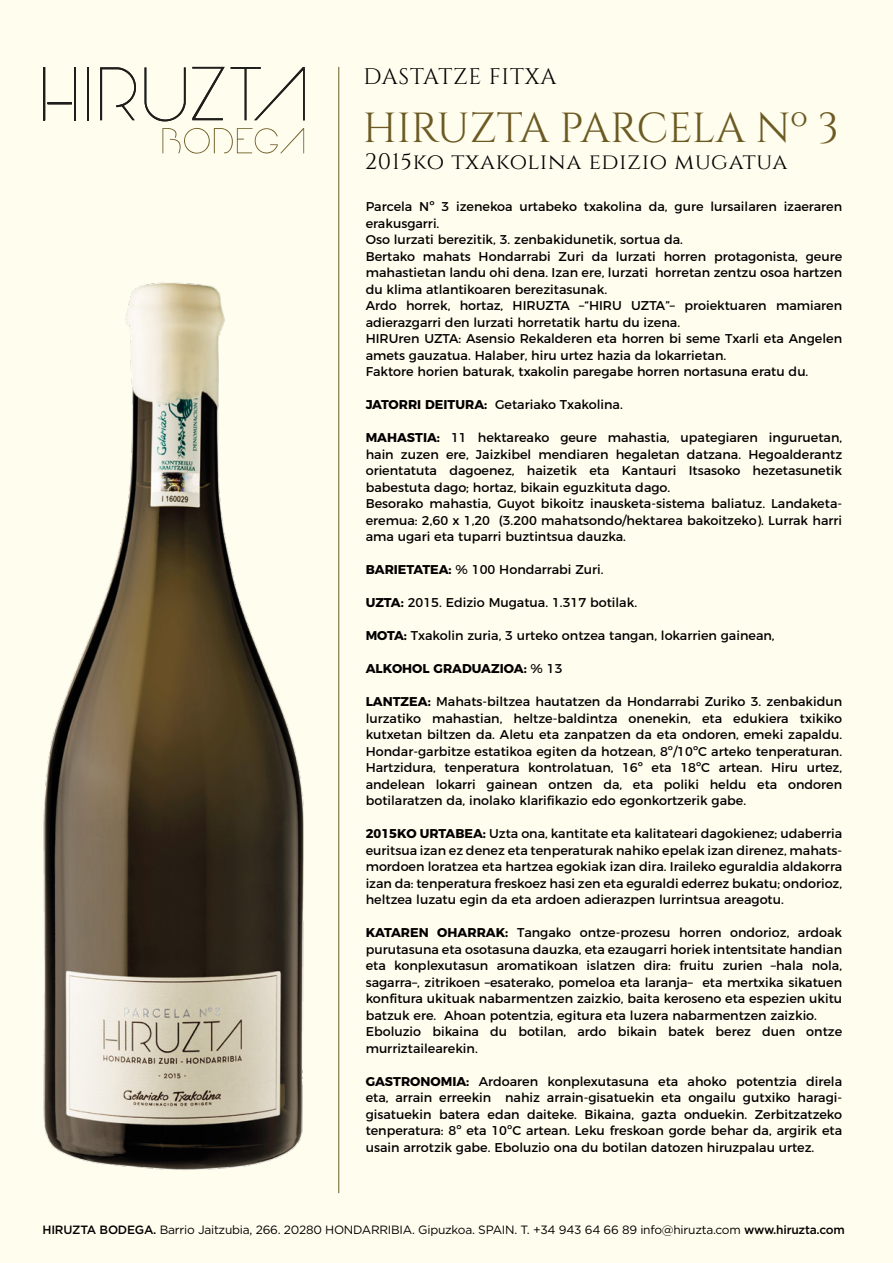
<style>
.page{position:relative;width:893px;height:1263px;background:#fffdee}
.page>*{position:absolute;margin:0;border:0;box-sizing:border-box;transform-origin:0 0}
.t1{font:42px "Cinzel";letter-spacing:-.005em;color:#6c5a23}
.t2{font:22.5px "Cinzel";letter-spacing:.035em;color:#000}
.t3{font:12.75px/16.5px "Montserrat";color:#000}
.t4{font:700 12.75px "Montserrat";color:#000}
.t5{font:12px "Gotham";letter-spacing:-.02em;color:#000}
.s1{font-weight:700}
.s2{font-weight:400}
.s3{font-weight:500}
</style>
<div class="page">
<svg style="left:162px;top:128px;width:142px;height:26px"></svg>
<hr style="left:43px;top:67px;width:2px;height:53px;background:#1e1e1c">
<hr style="left:74px;top:67px;width:2px;height:53px;background:#1e1e1c">
<hr style="left:48px;top:102px;width:24px;height:2px;background:#1e1e1c">
<hr style="left:87px;top:67px;width:2px;height:53px;background:#1e1e1c">
<svg style="left:100px;top:67px;width:36px;height:53px"></svg>
<svg style="left:145px;top:67px;width:41px;height:54px"></svg>
<svg style="left:192px;top:67px;width:33px;height:53px"></svg>
<svg style="left:231px;top:67px;width:74px;height:53px"></svg>
<hr style="left:338px;top:67px;width:1px;height:1126px;background:#6c5a23">
<img style="left:43px;top:282px;width:261px;height:888px">
<h2 class="t2" style="left:364px;top:63px;width:194px">DASTATZE FITXA</h2>
<h1 class="t1" style="left:363px;top:104px;width:478px">HIRUZTA PARCELA Nº 3</h1>
<h2 class="t2" style="left:365px;top:148px;width:424px">2015ko txakolina edizio mugatua</h2>
<p class="t3" style="left:366px;top:197px;width:478px">Parcela Nº 3 izenekoa urtabeko txakolina da, gure lursailaren izaeraren erakusgarri.<br>Oso lurzati berezitik, 3. zenbakidunetik, sortua da.<br>Bertako mahats Hondarrabi Zuri da lurzati horren protagonista, geure mahastietan landu ohi dena. Izan ere, lurzati horretan zentzu osoa hartzen du klima atlantikoaren berezitasunak.<br>Ardo horrek, hortaz, HIRUZTA –“HIRU UZTA”– proiektuaren mamiaren adierazgarri den lurzati horretatik hartu du izena.<br>HIRUren UZTA: Asensio Rekalderen eta horren bi seme Txarli eta Angelen amets gauzatua. Halaber, hiru urtez hazia da lokarrietan.<br>Faktore horien baturak, txakolin paregabe horren nortasuna eratu du.</p>
<p class="t3" style="left:366px;top:395px;width:259px"><span class="s1">JATORRI DEITURA:</span> Getariako Txakolina.</p>
<p class="t3" style="left:366px;top:428px;width:478px"><span class="s1">MAHASTIA:</span> 11 hektareako geure mahastia, upategiaren inguruetan, hain zuzen ere, Jaizkibel mendiaren hegaletan datzana. Hegoalderantz orientatuta dagoenez, haizetik eta Kantauri Itsasoko hezetasunetik babestuta dago; hortaz, bikain eguzkituta dago.<br>Besorako mahastia, Guyot bikoitz inausketa-sistema baliatuz. Landaketa&shy;eremua: 2,60 x 1,20 (3.200 mahatsondo/hektarea bakoitzeko). Lurrak harri ama ugari eta tuparri buztintsua dauzka.</p>
<p class="t3" style="left:366px;top:560px;width:239px"><span class="s1">BARIETATEA:</span> % 100 Hondarrabi Zuri.</p>
<p class="t3" style="left:366px;top:593px;width:273px"><span class="s1">UZTA:</span> 2015. Edizio Mugatua. 1.317 botilak.</p>
<p class="t3" style="left:366px;top:626px;width:410px"><span class="s1">MOTA:</span> Txakolin zuria, 3 urteko ontzea tangan, lokarrien gainean,</p>
<p class="t4" style="left:366px;top:658px;width:198px">ALKOHOL GRADUAZIOA: <span class="s2">% 13</span></p>
<p class="t3" style="left:366px;top:692px;width:478px;text-align:justify"><span class="s1">LANTZEA:</span> Mahats-biltzea hautatzen da Hondarrabi Zuriko 3. zenbakidun lurzatiko mahastian, heltze-baldintza onenekin, eta edukiera txikiko kutxetan biltzen da. Aletu eta zanpatzen da eta ondoren, emeki zapaldu.<br>Hondar-garbitze estatikoa egiten da hotzean, 8º/10ºC arteko tenperaturan.<br>Hartzidura, tenperatura kontrolatuan, 16º eta 18ºC artean. Hiru urtez, andelean lokarri gainean ontzen da, eta poliki heldu eta ondoren botilaratzen da, inolako klarifikazio edo egonkortzerik gabe.</p>
<p class="t3" style="left:366px;top:824px;width:478px;text-align:justify"><span class="s1">2015KO URTABEA:</span> Uzta ona, kantitate eta kalitateari dagokienez; udaberria euritsua izan ez denez eta tenperaturak nahiko epelak izan direnez, mahats&shy;mordoen loratzea eta hartzea egokiak izan dira. Iraileko eguraldia aldakorra izan da: tenperatura freskoez hasi zen eta eguraldi ederrez bukatu; ondorioz, heltzea luzatu egin da eta ardoen adierazpen lurrintsua areagotu.</p>
<p class="t3" style="left:366px;top:923px;width:478px"><span class="s1">KATAREN OHARRAK:</span> Tangako ontze-prozesu horren ondorioz, ardoak purutasuna eta osotasuna dauzka, eta ezaugarri horiek intentsitate handian eta konplexutasun aromatikoan islatzen dira: fruitu zurien –hala nola, sagarra–, zitrikoen –esaterako, pomeloa eta laranja– eta mertxika sikatuen konfitura ukituak nabarmentzen zaizkio, baita keroseno eta espezien ukitu batzuk ere. Ahoan potentzia, egitura eta luzera nabarmentzen zaizkio.<br>Eboluzio bikaina du botilan, ardo bikain batek berez duen ontze murriztailearekin.</p>
<p class="t3" style="left:366px;top:1072px;width:478px;text-align:justify"><span class="s1">GASTRONOMIA:</span> Ardoaren konplexutasuna eta ahoko potentzia direla eta, arrain erreekin nahiz arrain-gisatuekin eta ongailu gutxiko haragi&shy;gisatuekin batera edan daiteke. Bikaina, gazta onduekin. Zerbitzatzeko tenperatura: 8º eta 10ºC artean. Leku freskoan gorde behar da, argirik eta usain arrotzik gabe. Eboluzio ona du botilan datozen hiruzpalau urtez.</p>
<p class="t5" style="left:43px;top:1223px;width:804px"><span class="s3">HIRUZTA BODEGA.</span> Barrio Jaitzubia, 266. 20280 HONDARRIBIA. Gipuzkoa. SPAIN. T. +34 943 64 66 89 info@hiruzta.com <span class="s3">www.hiruzta.com</span></p>
</div>
